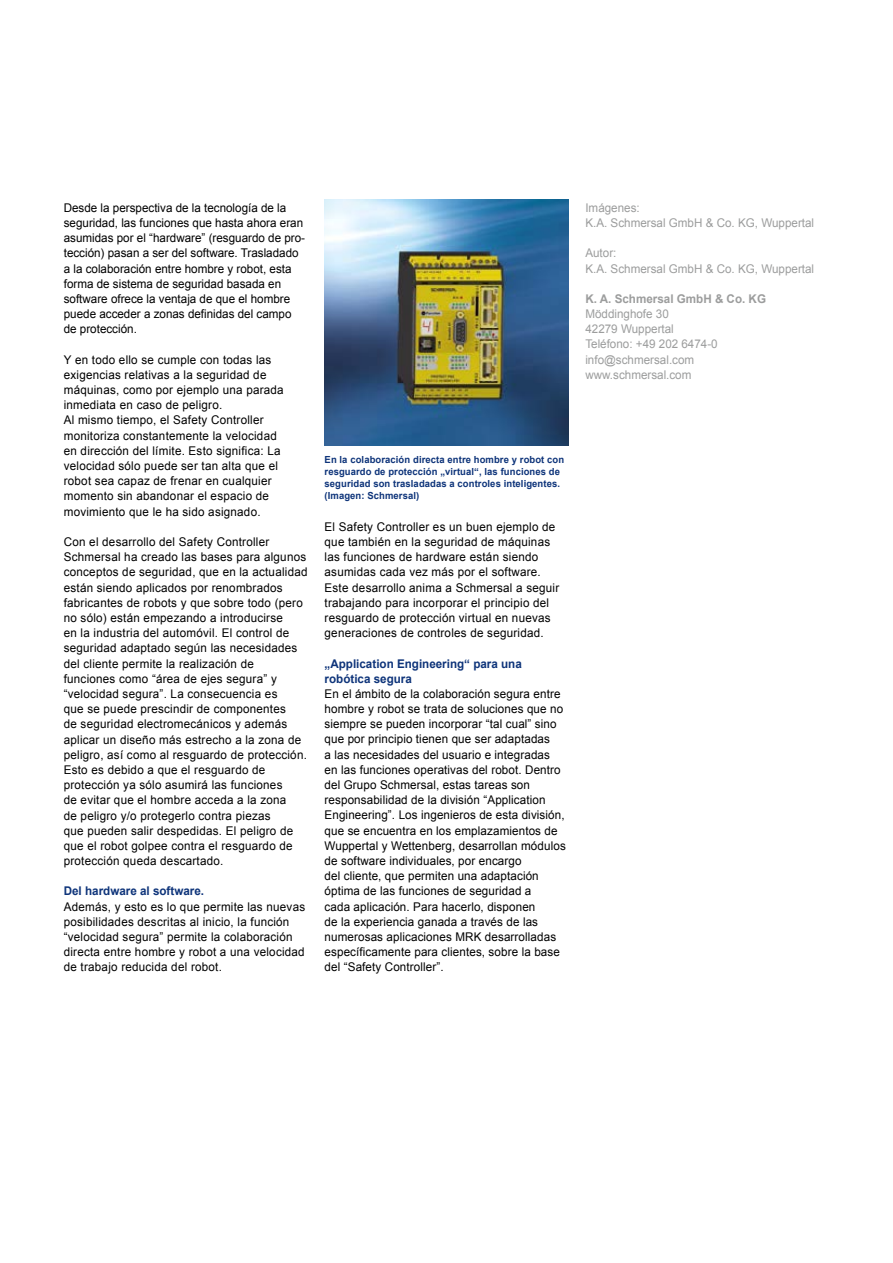
<style>
.page{position:relative;width:893px;height:1263px;background:#fff}
.page>*{position:absolute;margin:0;border:0;box-sizing:border-box;transform-origin:0 0}
.t1{font:12px/15.1px "Arial";letter-spacing:.02em;color:#000}
.t2{font:12px/15.1px "Arial";color:#000}
.t3{font:12px/15.1px "Arial";color:#9c9d9d}
.t4{font:700 12px/15.1px "Arial";color:#0e347a}
.t5{font:700 12px "Arial";color:#9c9d9d}
.t6{font:700 9.75px/12px "Arial";letter-spacing:.01em;color:#0e347a}
</style>
<div class="page">
<img style="left:325px;top:200px;width:243px;height:246px">
<p class="t2" style="left:64px;top:200px;width:243px">Desde la perspectiva de la tecnología de la seguridad, las funciones que hasta ahora eran asumidas por el “hardware” (resguardo de pro&shy;tección) pasan a ser del software. Trasladado a la colaboración entre hombre y robot, esta forma de sistema de seguridad basada en software ofrece la ventaja de que el hombre puede acceder a zonas definidas del campo de protección.</p>
<p class="t1" style="left:64px;top:352px;width:221px">Y en todo ello se cumple con todas las exigencias relativas a la seguridad de máquinas, como por ejemplo una parada inmediata en caso de peligro.<br>Al mismo tiempo, el Safety Controller monitoriza constantemente la velocidad en dirección del límite. Esto significa: La velocidad sólo puede ser tan alta que el robot sea capaz de frenar en cualquier momento sin abandonar el espacio de movimiento que le ha sido asignado.</p>
<p class="t1" style="left:64px;top:534px;width:245px">Con el desarrollo del Safety Controller Schmersal ha creado las bases para algunos conceptos de seguridad, que en la actualidad están siendo aplicados por renombrados fabricantes de robots y que sobre todo (pero no sólo) están empezando a introducirse<br>en la industria del automóvil. El control de seguridad adaptado según las necesidades del cliente permite la realización de funciones como “área de ejes segura” y “velocidad segura”. La consecuencia es<br>que se puede prescindir de componentes<br>de seguridad electromecánicos y además aplicar un diseño más estrecho a la zona de peligro, así como al resguardo de protección.<br>Esto es debido a que el resguardo de protección ya sólo asumirá las funciones<br>de evitar que el hombre acceda a la zona<br>de peligro y/o protegerlo contra piezas<br>que pueden salir despedidas. El peligro de que el robot golpee contra el resguardo de protección queda descartado.</p>
<p class="t4" style="left:64px;top:884px;width:142px">Del hardware al software.</p>
<p class="t1" style="left:64px;top:899px;width:243px">Además, y esto es lo que permite las nuevas posibilidades descritas al inicio, la función “velocidad segura” permite la colaboración directa entre hombre y robot a una velocidad de trabajo reducida del robot.</p>
<p class="t6" style="left:325px;top:454px;width:241px">En la colaboración directa entre hombre y robot con resguardo de protección „virtual“, las funciones de seguridad son trasladadas a controles inteligentes. (Imagen: Schmersal)</p>
<p class="t1" style="left:325px;top:519px;width:236px">El Safety Controller es un buen ejemplo de que también en la seguridad de máquinas las funciones de hardware están siendo asumidas cada vez más por el software.<br>Este desarrollo anima a Schmersal a seguir trabajando para incorporar el principio del resguardo de protección virtual en nuevas generaciones de controles de seguridad.</p>
<p class="t4" style="left:325px;top:656px;width:199px">„Application Engineering“ para una robótica segura</p>
<p class="t1" style="left:325px;top:686px;width:243px">En el ámbito de la colaboración segura entre hombre y robot se trata de soluciones que no siempre se pueden incorporar “tal cual” sino que por principio tienen que ser adaptadas<br>a las necesidades del usuario e integradas en las funciones operativas del robot. Dentro del Grupo Schmersal, estas tareas son responsabilidad de la división “Application Engineering”. Los ingenieros de esta división, que se encuentra en los emplazamientos de Wuppertal y Wettenberg, desarrollan módulos de software individuales, por encargo<br>del cliente, que permiten una adaptación óptima de las funciones de seguridad a<br>cada aplicación. Para hacerlo, disponen<br>de la experiencia ganada a través de las numerosas aplicaciones MRK desarrolladas específicamente para clientes, sobre la base del “Safety Controller”.</p>
<p class="t3" style="left:585px;top:200px;width:230px">Imágenes:<br>K.A. Schmersal GmbH &amp; Co. KG, Wuppertal</p>
<p class="t3" style="left:585px;top:246px;width:230px">Autor:<br>K.A. Schmersal GmbH &amp; Co. KG, Wuppertal</p>
<p class="t5" style="left:585px;top:291px;width:182px">K. A. Schmersal GmbH &amp; Co. KG</p>
<p class="t3" style="left:585px;top:306px;width:134px">Möddinghofe 30<br>42279 Wuppertal<br>Teléfono: +49 202 6474-0 info@schmersal.com www.schmersal.com</p>
</div>
